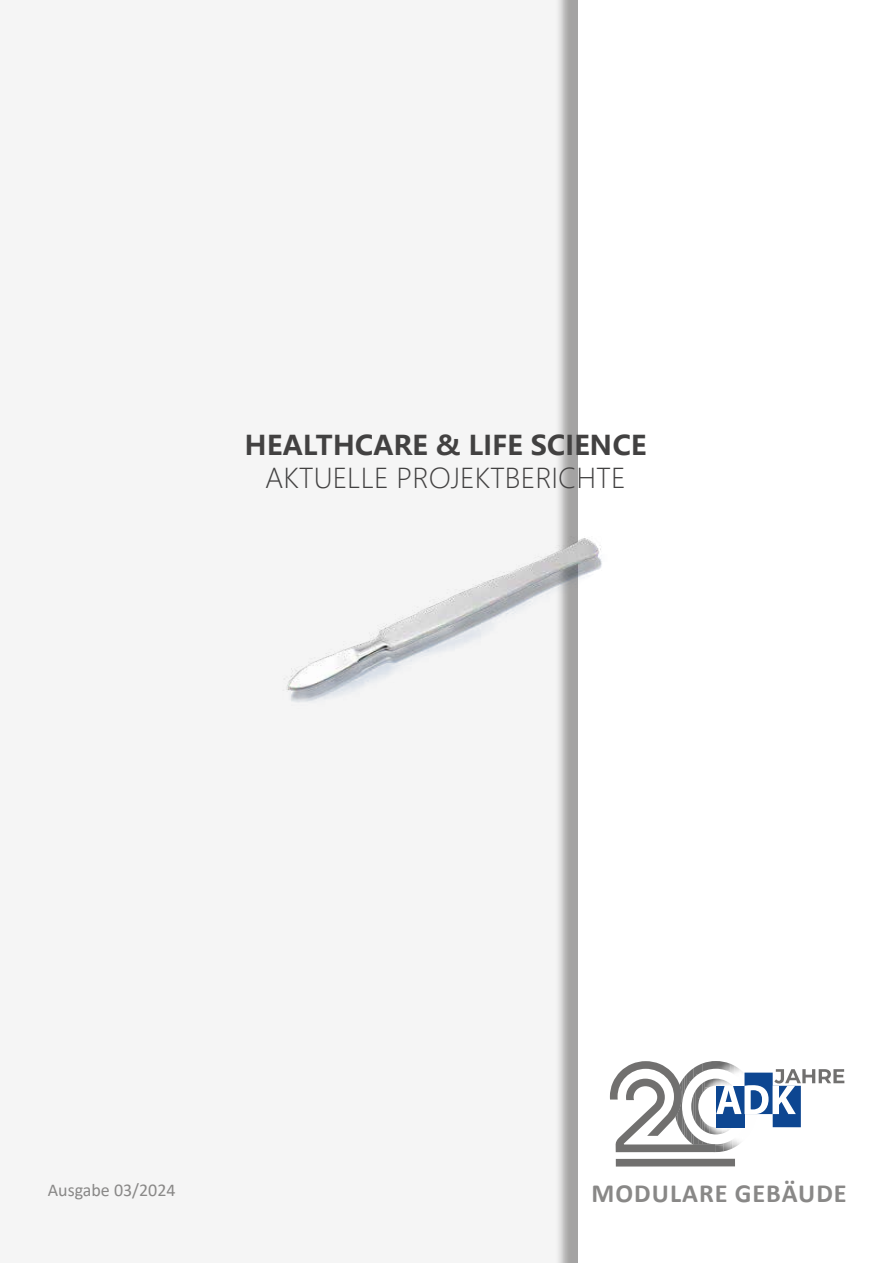
<style>
.page{position:relative;width:893px;height:1263px;background:#f5f5f5}
.page>*{position:absolute;margin:0;border:0;box-sizing:border-box;transform-origin:0 0}
.t1{font:27px "Microsoft Ya Hei UI Light";color:#424141}
.t2{font:700 27px "Microsoft Ya Hei UI";color:#424141}
.t3{font:700 26.25px "Calibri";letter-spacing:.04em;color:#898887}
.t4{font:18px "Calibri";color:#898887}
</style>
<div class="page">
<div style="left:555px;top:0;width:338px;height:1263px;background:#898887;opacity:.75"></div>
<div style="left:578px;top:0;width:315px;height:1263px;background:#fff"></div>
<div style="left:616px;top:1159px;width:119px;height:7px;background:#71706f"></div>
<svg style="left:610px;top:1061px;width:234px;height:91px"></svg>
<img style="left:284px;top:493px;width:318px;height:240px">
<p class="t2" style="left:245px;top:427px;width:403px">HEALTHCARE &amp; LIFE SCIENCE</p>
<p class="t1" style="left:265px;top:460px;width:362px">AKTUELLE PROJEKTBERICHTE</p>
<p class="t4" style="left:48px;top:1177px;width:129px">Ausgabe 03/2024</p>
<p class="t3" style="left:592px;top:1174px;width:257px">MODULARE GEBÄUDE</p>
</div>
